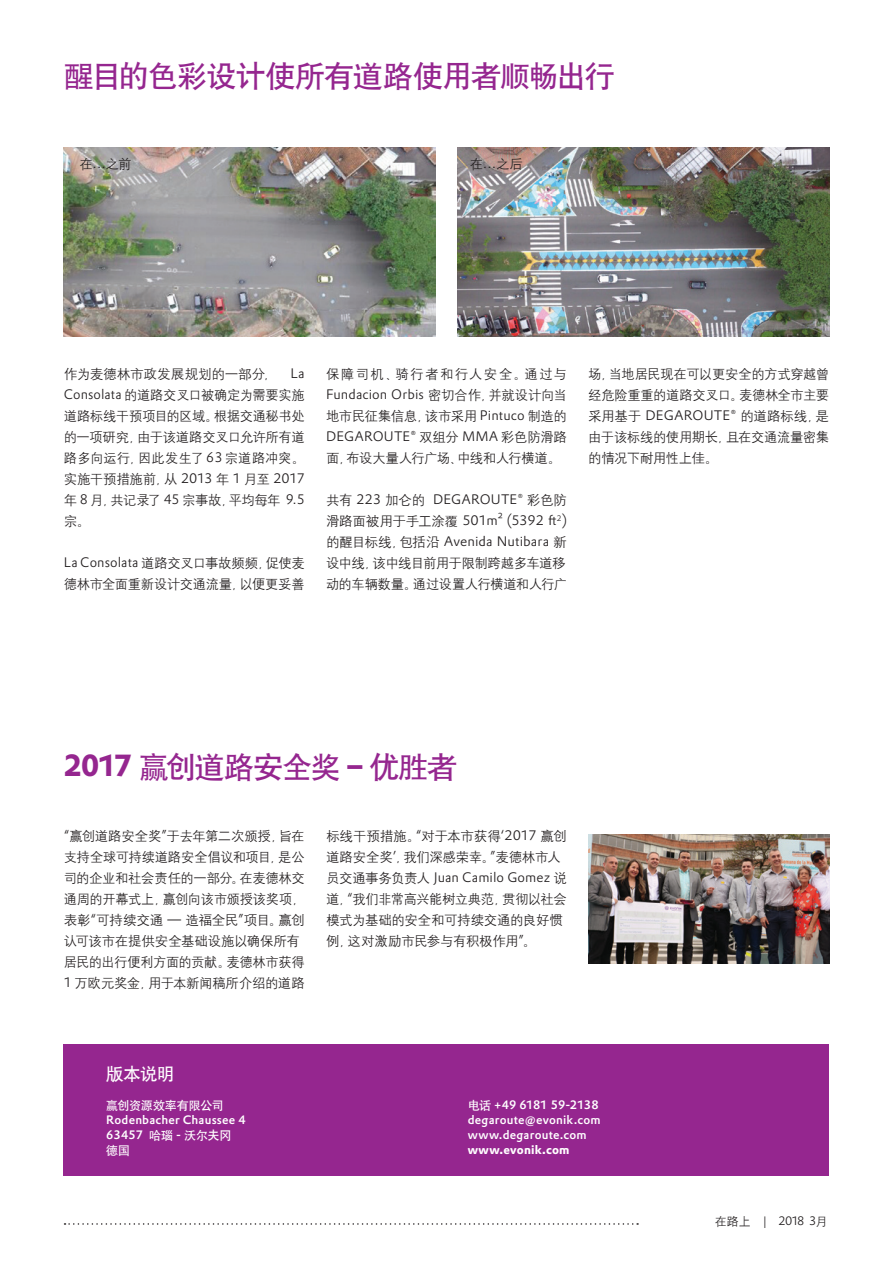
<style>
.page{position:relative;width:893px;height:1263px;background:#fff}
.page>*{position:absolute;margin:0;border:0;box-sizing:border-box;transform-origin:0 0}
.t1{font:30px "H Yb 1 gj";letter-spacing:-.035em;color:#95268f}
.t2{font:17.25px "H Yb 1 gj";color:#fff}
.t3{font:13.5px/21px "H Yg 2 gj";letter-spacing:-.03em;color:#231f20}
.t4{font:300 13.5px/21px "Evonik Prokyon";letter-spacing:.005em;color:#231f20;text-align:justify}
.t5{font:13.5px "H Yg 2 gj";letter-spacing:.105em;color:#231f20}
.t6{font:500 12px/15px "Evonik Prokyon";letter-spacing:.015em;color:#fff}
.t7{font:700 12px "Evonik Prokyon";letter-spacing:.015em;color:#fff}
.t8{font:12px "H Yb 1 gj";letter-spacing:-.02em;color:#fff}
.t9{font:300 12px "Evonik Prokyon";color:#231f20}
.s1{font-family:"Evonik Prokyon";font-weight:300}
.s2{font-family:"H Yg 2 gj";font-weight:400}
.s3{font-family:"Evonik Prokyon";font-weight:700}
.s4{font-family:"H Yb 1 gj";font-weight:400}
</style>
<div class="page">
<svg style="left:65px;top:1223px;width:573px;height:2px"></svg>
<div style="left:64px;top:1044px;width:765px;height:132px;background:#95268f"></div>
<img style="left:457px;top:147px;width:372px;height:189px">
<img style="left:64px;top:147px;width:372px;height:189px">
<img style="left:588px;top:834px;width:241px;height:130px">
<h1 class="t1" style="left:64px;top:61px;width:553px">醒目的色彩设计使所有道路使用者顺畅出行</h1>
<p class="t3" style="left:79px;top:153px;width:54px">在<span class="s1">…</span>之前</p>
<p class="t3" style="left:470px;top:153px;width:55px">在<span class="s1">…</span>之后</p>
<p class="t3" style="left:64px;top:363px;width:242px;text-align:justify">作为麦德林市政发展规划的一部分， <span class="s1">La Consolata</span> 的道路交叉口被确定为需要实施道路标线干预项目的区域。根据交通秘书处的一项研究，由于该道路交叉口允许所有道路多向运行，因此发生了 <span class="s1">63</span> 宗道路冲突。实施干预措施前，从 <span class="s1">2013</span> 年 <span class="s1">1</span> 月至 <span class="s1">2017</span>年 <span class="s1">8</span> 月，共记录了 <span class="s1">45</span> 宗事故，平均每年 <span class="s1">9.5</span>宗。</p>
<p class="t3" style="left:64px;top:552px;width:242px"><span class="s1">La Consolata</span> 道路交叉口事故频频，促使麦德林市全面重新设计交通流量，以便更妥善</p>
<p class="t5" style="left:326px;top:367px;width:242px">保障司机、骑行者和行人安全。通过与</p>
<p class="t4" style="left:326px;top:383px;width:242px">Fundacion Orbis <span class="s2">密切合作，并就设计向当</span></p>
<p class="t3" style="left:326px;top:405px;width:242px">地市民征集信息，该市采用 <span class="s1">Pintuco</span> 制造的</p>
<p class="t4" style="left:326px;top:425px;width:242px">DEGAROUTE® <span class="s2">双组分</span> MMA <span class="s2">彩色防滑路</span></p>
<p class="t3" style="left:326px;top:447px;width:237px">面，布设大量人行广场、中线和人行横道。</p>
<p class="t4" style="left:326px;top:488px;width:242px"><span class="s2">共有</span> 223 <span class="s2">加仑的</span> DEGAROUTE® <span class="s2">彩色防滑路面被用于手工涂覆</span> 501m2 (5392 ft<sup>2</sup>)<span class="s2">的醒目标线，包括沿</span> Avenida Nutibara <span class="s2">新</span></p>
<p class="t3" style="left:326px;top:552px;width:242px">设中线，该中线目前用于限制跨越多车道移动的车辆数量。通过设置人行横道和人行广</p>
<p class="t3" style="left:588px;top:363px;width:242px;text-align:justify">场，当地居民现在可以更安全的方式穿越曾经危险重重的道路交叉口。麦德林全市主要采用基于 <span class="s1">DEGAROUTE®</span> 的道路标线，是由于该标线的使用期长，且在交通流量密集的情况下耐用性上佳。</p>
<h1 class="t1" style="left:64px;top:752px;width:395px"><span class="s3">2017</span> 赢创道路安全奖 <span class="s3">–</span> 优胜者</h1>
<p class="t3" style="left:64px;top:825px;width:242px"><span class="s1">“</span>赢创道路安全奖<span class="s1">”</span>于去年第二次颁授，旨在支持全球可持续道路安全倡议和项目，是公司的企业和社会责任的一部分。在麦德林交通周的开幕式上，赢创向该市颁授该奖项，表彰<span class="s1">“</span>可持续交通 <span class="s1">—</span> 造福全民<span class="s1">”</span>项目。赢创认可该市在提供安全基础设施以确保所有居民的出行便利方面的贡献。麦德林市获得<br><span class="s1">1</span> 万欧元奖金，用于本新闻稿所介绍的道路</p>
<p class="t3" style="left:326px;top:825px;width:242px">标线干预措施。<span class="s1">“</span>对于本市获得<span class="s1">‘2017</span> 赢创道路安全奖<span class="s1">’</span>，我们深感荣幸。<span class="s1">”</span>麦德林市人</p>
<p class="t4" style="left:326px;top:866px;width:242px"><span class="s2">员交通事务负责人</span> Juan Camilo Gomez <span class="s2">说</span></p>
<p class="t3" style="left:326px;top:888px;width:242px">道，<span class="s1">“</span>我们非常高兴能树立典范，贯彻以社会模式为基础的安全和可持续交通的良好惯例，这对激励市民参与有积极作用<span class="s1">”</span>。</p>
<p class="t2" style="left:106px;top:1065px;width:70px">版本说明</p>
<p class="t8" style="left:106px;top:1100px;width:119px">赢创资源效率有限公司</p>
<p class="t6" style="left:106px;top:1112px;width:141px">Rodenbacher Chaussee 4<br>63457 <span class="s4">哈瑙</span> - <span class="s4">沃尔夫冈</span></p>
<p class="t8" style="left:106px;top:1145px;width:25px">德国</p>
<p class="t6" style="left:468px;top:1097px;width:134px"><span class="s4">电话</span> +49 6181 59-2138 degaroute@evonik.com www.degaroute.com</p>
<p class="t7" style="left:468px;top:1140px;width:103px">www.evonik.com</p>
<p class="t9" style="left:715px;top:1211px;width:114px"><span class="s2">在路上</span> | 2018 3<span class="s2">月</span></p>
</div>
